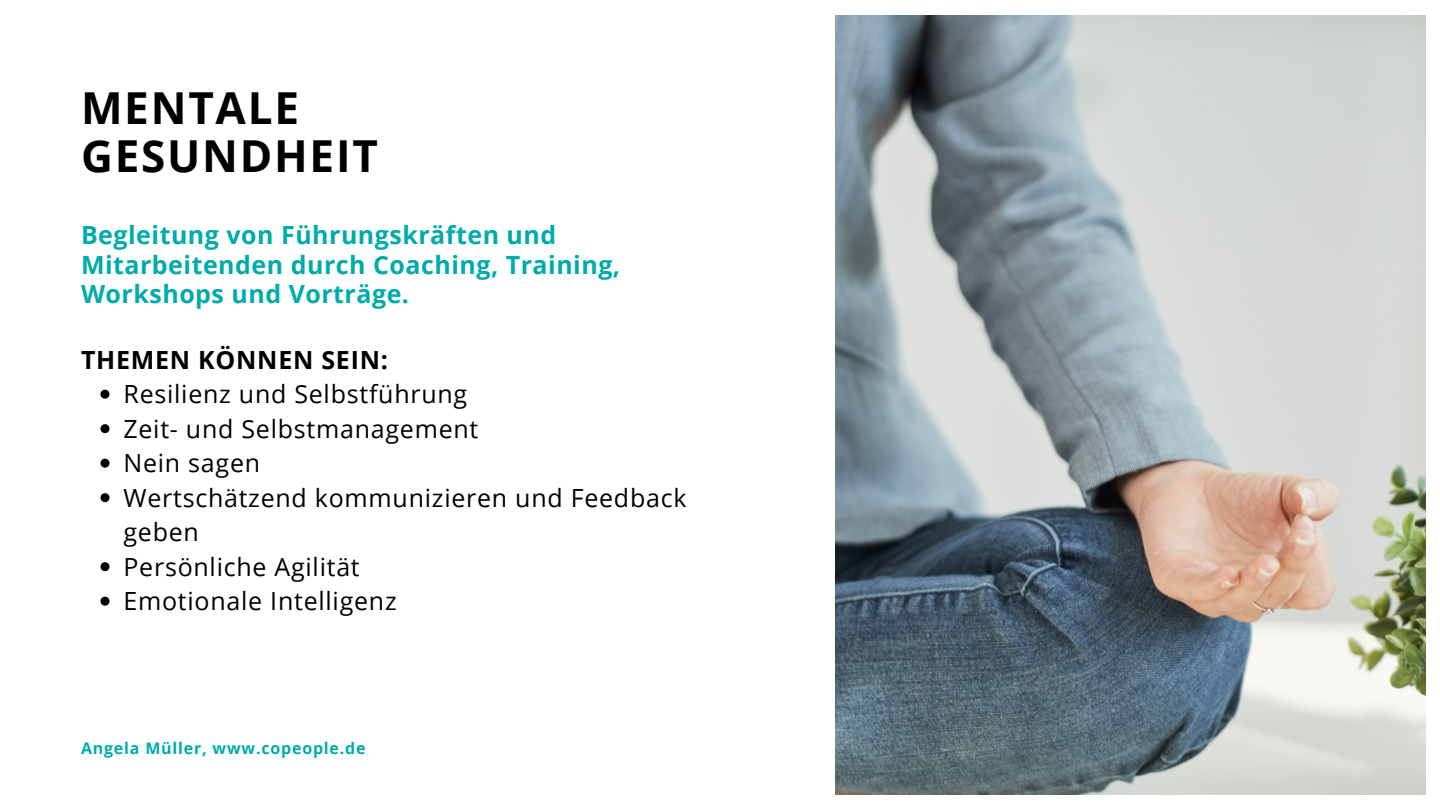
<style>
.page{position:relative;width:1440px;height:810px;background:#fff}
.page>*{position:absolute;margin:0;border:0;box-sizing:border-box;transform-origin:0 0}
.t1{font:700 44.1px/48px "Open Sans";letter-spacing:.04em;color:#000}
.t2{font:25px/34.5px "Open Sans";letter-spacing:.03em;color:#000}
.t3{font:700 25px/29.2px "Open Sans";letter-spacing:.02em;color:#00abab}
.t4{font:700 25px "Open Sans";letter-spacing:.03em;color:#000}
.t5{font:700 16px "Open Sans";letter-spacing:.05em;color:#00abab}
</style>
<div class="page">
<svg style="left:100px;top:390px;width:10px;height:9px"></svg>
<svg style="left:100px;top:424px;width:10px;height:9px"></svg>
<svg style="left:100px;top:459px;width:10px;height:9px"></svg>
<svg style="left:100px;top:493px;width:10px;height:9px"></svg>
<svg style="left:100px;top:562px;width:10px;height:9px"></svg>
<svg style="left:100px;top:597px;width:10px;height:9px"></svg>
<img style="left:836px;top:16px;width:590px;height:778px">
<h4 class="t1" style="left:81px;top:83px;width:298px">MENTALE<br>GESUNDHEIT</h4>
<h4 class="t3" style="left:81px;top:220px;width:541px">Begleitung von Führungskräften und<br>Mitarbeitenden durch Coaching, Training,<br>Workshops und Vorträge.</h4>
<h1 class="t4" style="left:81px;top:342px;width:308px">THEMEN KÖNNEN SEIN:</h1>
<h3 class="t2" style="left:123px;top:376px;width:345px">Resilienz und Selbstführung</h3>
<h2 class="t2" style="left:123px;top:411px;width:356px">Zeit- und Selbstmanagement</h2>
<h4 class="t2" style="left:123px;top:445px;width:138px">Nein sagen</h4>
<h4 class="t2" style="left:123px;top:480px;width:565px">Wertschätzend kommunizieren und Feedback geben</h4>
<h4 class="t2" style="left:123px;top:549px;width:238px">Persönliche Agilität</h4>
<h4 class="t2" style="left:123px;top:583px;width:275px">Emotionale Intelligenz</h4>
<p class="t5" style="left:81px;top:737px;width:286px">Angela Müller, www.copeople.de</p>
</div>
